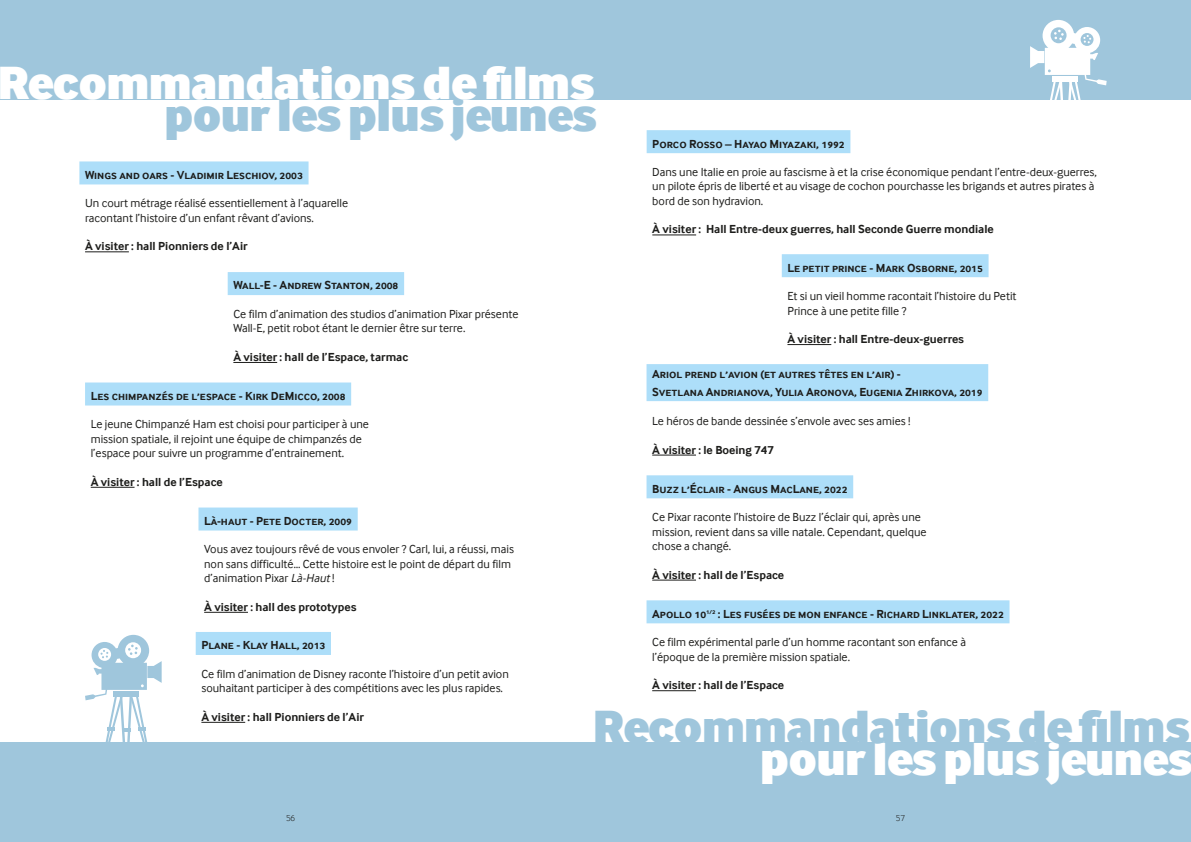
<style>
.page{position:relative;width:1191px;height:842px;background:#fff}
.page>*{position:absolute;margin:0;border:0;box-sizing:border-box;transform-origin:0 0}
.t1{font:900 48px "Inter Face";color:#9fc6dc}
.t2{font:900 48px "Inter Face";color:#fff}
.Texte_tableaux{font:12px/14.4px "Inter Face";color:#1d1d1b}
.Filet_paragraphe_films{font:700 12px/18px "Inter Face";color:#1d1d1b}
.Texte_tableaux-2{font:700 12px "Inter Face";color:#1d1d1b}
.t3{font:300 9px "Inter Face";color:#1d1d1b}
.s1{font-style:italic}
</style>
<div class="page">
<div style="left:0;top:0;width:1191px;height:99px;background:#9fc6dc"></div>
<div style="left:0;top:743px;width:1191px;height:99px;background:#9fc6dc"></div>
<svg style="left:85px;top:635px;width:77px;height:108px"></svg>
<svg style="left:1030px;top:20px;width:76px;height:80px"></svg>
<div style="left:79px;top:161px;width:229px;height:23px;background:#addef9"></div>
<hr style="left:85px;top:252px;width:44px;height:1px;background:#1d1d1b">
<div style="left:228px;top:272px;width:176px;height:23px;background:#addef9"></div>
<hr style="left:233px;top:362px;width:44px;height:1px;background:#1d1d1b">
<div style="left:85px;top:382px;width:266px;height:23px;background:#addef9"></div>
<hr style="left:91px;top:487px;width:44px;height:1px;background:#1d1d1b">
<div style="left:198px;top:507px;width:160px;height:23px;background:#addef9"></div>
<hr style="left:204px;top:612px;width:44px;height:1px;background:#1d1d1b">
<div style="left:646px;top:475px;width:207px;height:23px;background:#addef9"></div>
<hr style="left:652px;top:580px;width:44px;height:1px;background:#1d1d1b">
<div style="left:782px;top:254px;width:206px;height:23px;background:#addef9"></div>
<hr style="left:787px;top:344px;width:44px;height:1px;background:#1d1d1b">
<div style="left:646px;top:364px;width:342px;height:37px;background:#addef9"></div>
<hr style="left:652px;top:455px;width:44px;height:1px;background:#1d1d1b">
<div style="left:646px;top:600px;width:363px;height:23px;background:#addef9"></div>
<hr style="left:652px;top:690px;width:44px;height:1px;background:#1d1d1b">
<div style="left:196px;top:632px;width:135px;height:23px;background:#addef9"></div>
<hr style="left:201px;top:722px;width:44px;height:1px;background:#1d1d1b">
<div style="left:646px;top:130px;width:204px;height:23px;background:#addef9"></div>
<hr style="left:652px;top:235px;width:44px;height:1px;background:#1d1d1b">
<p class="t2" style="left:-2px;top:53px;width:598px">Recommandations de films</p>
<p class="t1" style="left:165px;top:85px;width:433px">pour les plus jeunes</p>
<p class="Filet_paragraphe_films" style="left:652px;top:134px;width:194px">Porco Rosso – Hayao Miyazaki, 1992</p>
<p class="Texte_tableaux" style="left:652px;top:165px;width:446px">Dans une Italie en proie au fascisme à et la crise économique pendant l’entre-deux-guerres, un pilote épris de liberté et au visage de cochon pourchasse les brigands et autres pirates à bord de son hydravion.</p>
<p class="Texte_tableaux-2" style="left:652px;top:222px;width:343px">À visiter : Hall Entre-deux guerres, hall Seconde Guerre mondiale</p>
<p class="Filet_paragraphe_films" style="left:85px;top:166px;width:219px">Wings and oars - Vladimir Leschiov, 2003</p>
<p class="Texte_tableaux" style="left:85px;top:196px;width:265px">Un court métrage réalisé essentiellement à l’aquarelle racontant l’histoire d’un enfant rêvant d’avions.</p>
<p class="Texte_tableaux-2" style="left:85px;top:239px;width:164px">À visiter : hall Pionniers de l’Air</p>
<p class="Filet_paragraphe_films" style="left:233px;top:276px;width:167px">Wall-E - Andrew Stanton, 2008</p>
<p class="Texte_tableaux" style="left:233px;top:307px;width:287px">Ce film d’animation des studios d’animation Pixar présente<br>Wall-E, petit robot étant le dernier être sur terre.</p>
<p class="Texte_tableaux-2" style="left:233px;top:350px;width:176px">À visiter : hall de l’Espace, tarmac</p>
<p class="Filet_paragraphe_films" style="left:91px;top:387px;width:256px">Les chimpanzés de l’espace - Kirk DeMicco, 2008</p>
<p class="Texte_tableaux" style="left:91px;top:417px;width:280px">Le jeune Chimpanzé Ham est choisi pour participer à une mission spatiale, il rejoint une équipe de chimpanzés de l’espace pour suivre un programme d’entrainement.</p>
<p class="Texte_tableaux-2" style="left:91px;top:475px;width:134px">À visiter : hall de l’Espace</p>
<p class="Filet_paragraphe_films" style="left:204px;top:512px;width:149px">Là-haut - Pete Docter, 2009</p>
<p class="Texte_tableaux" style="left:204px;top:542px;width:311px">Vous avez toujours rêvé de vous envoler ? Carl, lui, a réussi, mais non sans difficulté… Cette histoire est le point de départ du film d’animation Pixar <span class="s1">Là-Haut</span> !</p>
<p class="Texte_tableaux-2" style="left:204px;top:600px;width:154px">À visiter : hall des prototypes</p>
<p class="Filet_paragraphe_films" style="left:787px;top:258px;width:197px">Le petit prince - Mark Osborne, 2015</p>
<p class="Texte_tableaux" style="left:787px;top:289px;width:230px">Et si un vieil homme racontait l’histoire du Petit<br>Prince à une petite fille ?</p>
<p class="Texte_tableaux-2" style="left:787px;top:332px;width:178px">À visiter : hall Entre-deux-guerres</p>
<p class="Filet_paragraphe_films" style="left:652px;top:365px;width:332px">Ariol prend l’avion (et autres têtes en l’air) -<br>Svetlana Andrianova, Yulia Aronova, Eugenia Zhirkova, 2019</p>
<p class="Texte_tableaux" style="left:652px;top:414px;width:260px">Le héros de bande dessinée s’envole avec ses amies !</p>
<p class="Texte_tableaux-2" style="left:652px;top:443px;width:123px">À visiter : le Boeing 747</p>
<p class="Filet_paragraphe_films" style="left:652px;top:480px;width:197px">Buzz l’Éclair - Angus MacLane, 2022</p>
<p class="Texte_tableaux" style="left:652px;top:510px;width:276px">Ce Pixar raconte l’histoire de Buzz l’éclair qui, après une mission, revient dans sa ville natale. Cependant, quelque chose a changé.</p>
<p class="Texte_tableaux-2" style="left:652px;top:568px;width:134px">À visiter : hall de l’Espace</p>
<p class="Filet_paragraphe_films" style="left:652px;top:605px;width:353px">Apollo 10<sup>1/2</sup> : Les fusées de mon enfance - Richard Linklater, 2022</p>
<p class="Texte_tableaux" style="left:652px;top:635px;width:315px">Ce film expérimental parle d’un homme racontant son enfance à l’époque de la première mission spatiale.</p>
<p class="Texte_tableaux-2" style="left:652px;top:678px;width:134px">À visiter : hall de l’Espace</p>
<p class="Filet_paragraphe_films" style="left:201px;top:636px;width:125px">Plane - Klay Hall, 2013</p>
<p class="Texte_tableaux" style="left:201px;top:667px;width:309px">Ce film d’animation de Disney raconte l’histoire d’un petit avion souhaitant participer à des compétitions avec les plus rapides.</p>
<p class="Texte_tableaux-2" style="left:201px;top:710px;width:164px">À visiter : hall Pionniers de l’Air</p>
<p class="t1" style="left:593px;top:697px;width:598px">Recommandations de films</p>
<p class="t2" style="left:760px;top:729px;width:433px">pour les plus jeunes</p>
<p class="t3" style="left:286px;top:813px;width:11px">56</p>
<p class="t3" style="left:895px;top:813px;width:11px">57</p>
</div>
